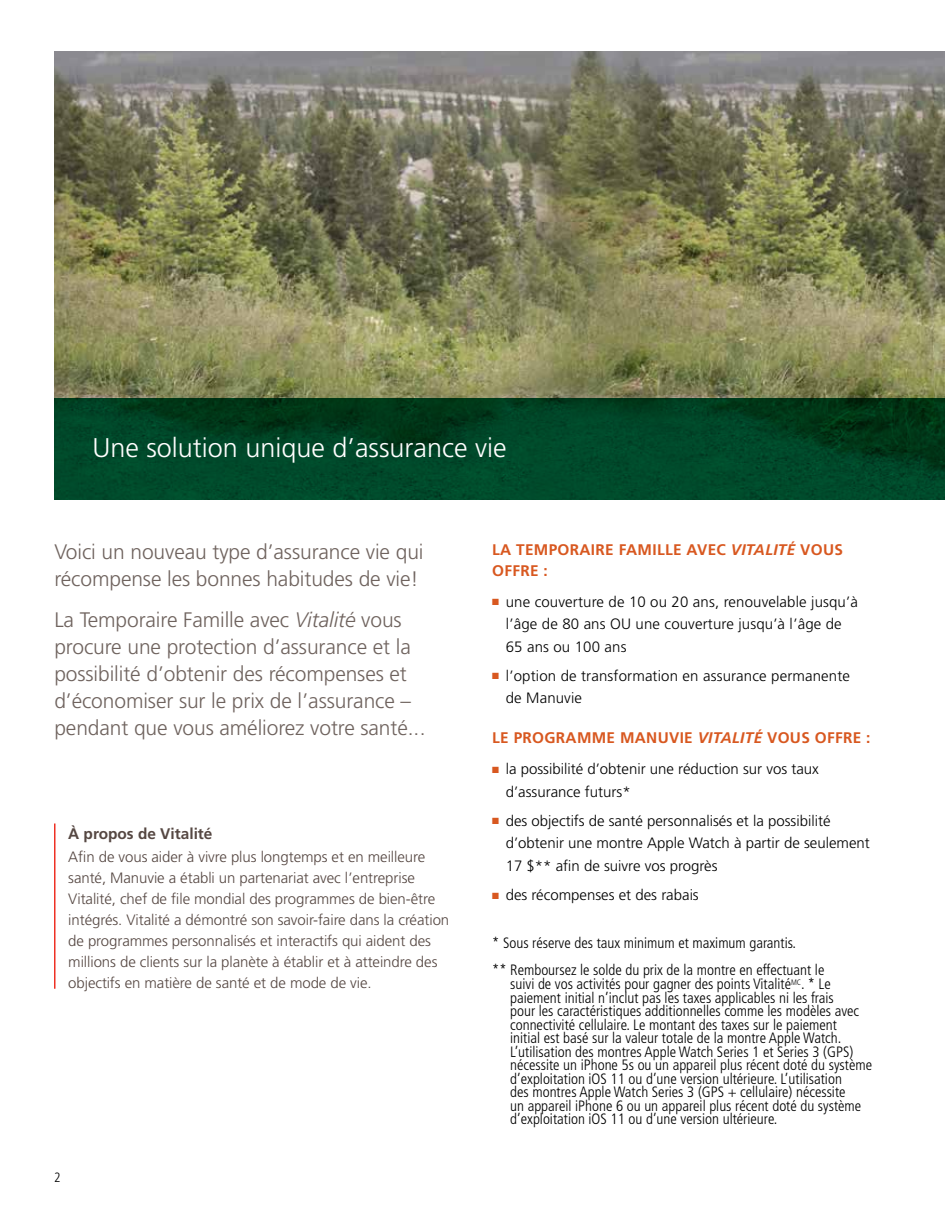
<style>
.page{position:relative;width:945px;height:1215px;background:#fff}
.page>*{position:absolute;margin:0;border:0;box-sizing:border-box;transform-origin:0 0}
.t1{font:300 27px "Frutiger LT Pro";color:#fff}
.t2{font:300 21px/27px "Frutiger LT Pro";letter-spacing:-.005em;color:#6f635e}
.t3{font:700 15.3px/21px "Frutiger LT Pro";letter-spacing:.02em;color:#d85820}
.t4{font:700 15.3px "Frutiger LT Pro";color:#554742}
.t5{font:300 condensed 15px/13.5px "Frutiger LT Pro";color:#000}
.t6{font:300 15px/22.5px "Frutiger LT Pro";color:#000}
.t7{font:300 15px/21px "Frutiger LT Pro";letter-spacing:-.005em;color:#554742}
.t8{font:300 condensed 13.5px "Frutiger LT Pro";color:#000}
.s1{font-style:italic}
.s2{color:#d85820}
</style>
<div class="page">
<img style="left:54px;top:51px;width:891px;height:347px">
<svg style="left:54px;top:398px;width:891px;height:102px;background:#004324"></svg>
<hr style="left:54px;top:824px;width:2px;height:165px;background:#ee3124">
<h1 class="t1" style="left:92px;top:432px;width:416px">Une solution unique d’assurance vie</h1>
<h2 class="t2" style="left:54px;top:539px;width:371px">Voici un nouveau type d’assurance vie qui récompense les bonnes habitudes de vie!</h2>
<h2 class="t2" style="left:54px;top:606px;width:373px">La Temporaire Famille avec <span class="s1">Vitalité</span> vous procure une protection d’assurance et la possibilité d’obtenir des récompenses et d’économiser sur le prix de l’assurance – pendant que vous améliorez votre santé...</h2>
<p class="t4" style="left:68px;top:825px;width:146px">À propos de Vitalité</p>
<p class="t7" style="left:68px;top:846px;width:383px">Afin de vous aider à vivre plus longtemps et en meilleure santé, Manuvie a établi un partenariat avec l’entreprise Vitalité, chef de file mondial des programmes de bien-être intégrés. Vitalité a démontré son savoir-faire dans la création de programmes personnalisés et interactifs qui aident des millions de clients sur la planète à établir et à atteindre des objectifs en matière de santé et de mode de vie.</p>
<p class="t8" style="left:54px;top:1169px;width:8px">2</p>
<p class="t3" style="left:492px;top:539px;width:352px">LA TEMPORAIRE FAMILLE AVEC <span class="s1">VITALITÉ</span> VOUS<br>OFFRE :</p>
<p class="t6" style="left:506px;top:590px;width:354px;text-indent:-13px"><span class="s2">■</span> une couverture de 10 ou 20 ans, renouvelable jusqu’à l’âge de 80 ans OU une couverture jusqu’à l’âge de<br>65 ans ou 100 ans</p>
<p class="t6" style="left:506px;top:665px;width:346px;text-indent:-13px"><span class="s2">■</span> l’option de transformation en assurance permanente de Manuvie</p>
<p class="t3" style="left:492px;top:728px;width:380px">LE PROGRAMME MANUVIE <span class="s1">VITALITÉ</span> VOUS OFFRE :</p>
<p class="t6" style="left:506px;top:758px;width:315px;text-indent:-13px"><span class="s2">■</span> la possibilité d’obtenir une réduction sur vos taux d’assurance futurs*</p>
<p class="t6" style="left:506px;top:810px;width:366px;text-indent:-13px"><span class="s2">■</span> des objectifs de santé personnalisés et la possibilité d’obtenir une montre Apple Watch à partir de seulement<br>17 $** afin de suivre vos progrès</p>
<p class="t6" style="left:492px;top:884px;width:208px"><span class="s2">■</span> des récompenses et des rabais</p>
<p class="t5" style="left:492px;top:930px;width:334px;line-height:27px">* Sous réserve des taux minimum et maximum garantis.<br>** Remboursez le solde du prix de la montre en effectuant le</p>
<p class="t5" style="left:510px;top:978px;width:363px">suivi de vos activités pour gagner des points Vitalité<sup>MC</sup>. * Le paiement initial n’inclut pas les taxes applicables ni les frais<br>pour les caractéristiques additionnelles comme les modèles avec connectivité cellulaire. Le montant des taxes sur le paiement<br>initial est basé sur la valeur totale de la montre Apple Watch.<br>L’utilisation des montres Apple Watch Series 1 et Series 3 (GPS) nécessite un iPhone 5s ou un appareil plus récent doté du système d’exploitation iOS 11 ou d’une version ultérieure. L’utilisation<br>des montres Apple Watch Series 3 (GPS + cellulaire) nécessite<br>un appareil iPhone 6 ou un appareil plus récent doté du système d’exploitation iOS 11 ou d’une version ultérieure.</p>
</div>
